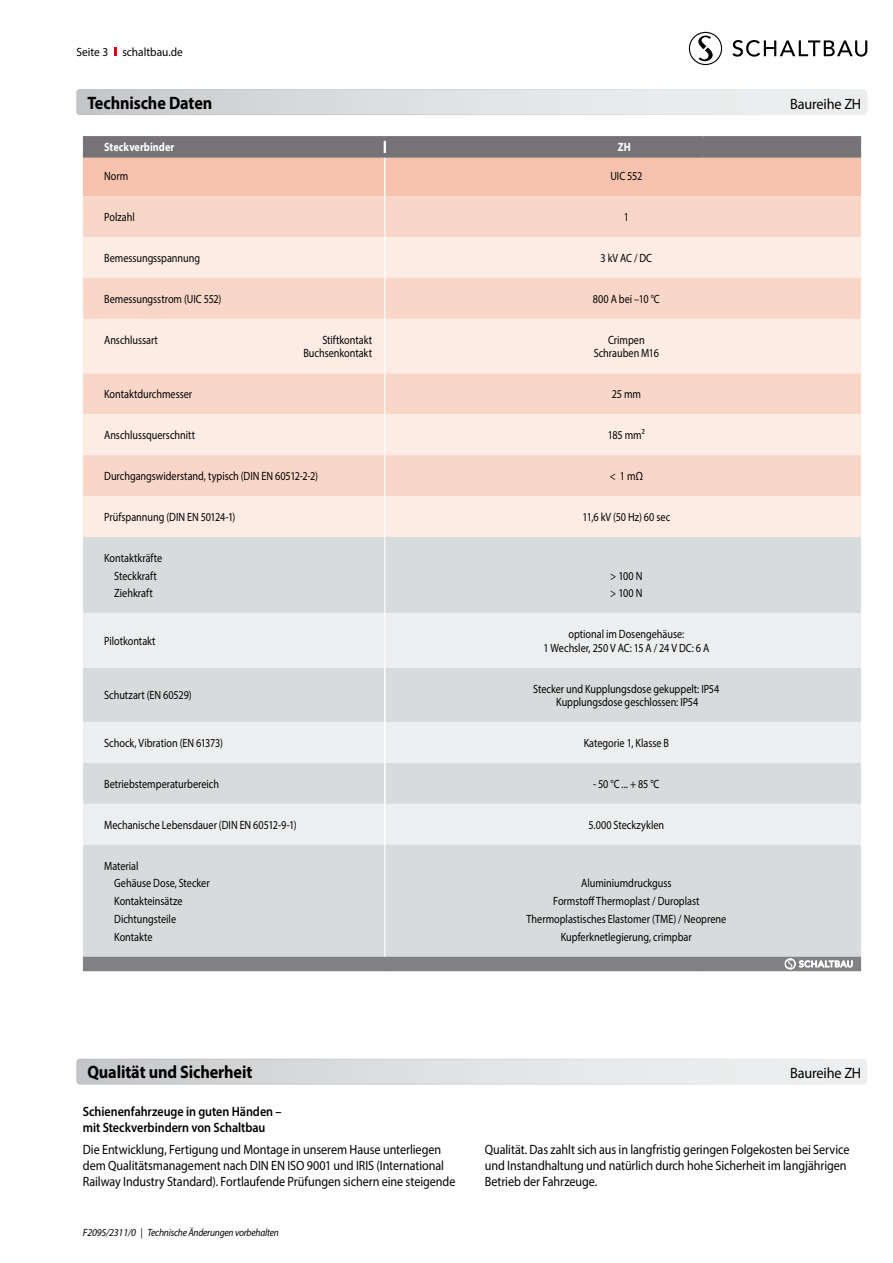
<style>
.page{position:relative;width:893px;height:1263px;background:#fff}
.page>*{position:absolute;margin:0;border:0;box-sizing:border-box;transform-origin:0 0}
.t1{font:700 18px "Myriad Pro";letter-spacing:-.005em;color:#000;scale:.9 1}
.t2{font:15px "Myriad Pro";letter-spacing:-.01em;color:#000;scale:.95 1}
.t3{font:13.5px/16.2px "Myriad Pro";letter-spacing:-.005em;color:#000;scale:.9 1}
.t4{font:600 13.5px/16.2px "Myriad Pro";letter-spacing:-.005em;color:#000;scale:.9 1}
.t5{font:12px/17.7px "Myriad Pro";color:#000;text-align:center;scale:.85 1}
.t6{font:12px "Myriad Pro";color:#000;scale:.95 1}
.t7{font:700 12px "Myriad Pro";letter-spacing:.005em;color:#fff;scale:.85 1}
.t8{font:italic 10.5px "Myriad Pro";letter-spacing:-.02em;color:#000;scale:.95 1}
</style>
<div class="page">
<svg style="left:689px;top:32px;width:33px;height:33px"></svg>
<svg style="left:732px;top:40px;width:135px;height:17px"></svg>
<svg style="left:114px;top:48px;width:3px;height:8px"></svg>
<div style="left:83px;top:196px;width:778px;height:41px;background:#f9d7c8"></div>
<svg style="left:83px;top:237px;width:778px;height:300px;background:#fae3d8"></svg>
<div style="left:83px;top:537px;width:778px;height:420px;background:#d8dbdc"></div>
<svg style="left:83px;top:613px;width:778px;height:232px;background:#e4e6e7"></svg>
<svg style="left:83px;top:141px;width:778px;height:55px;background:#d7afa0"></svg>
<hr style="left:384px;top:319px;width:1px;height:54px;background:#fff">
<hr style="left:384px;top:373px;width:1px;height:41px;background:#fff">
<hr style="left:384px;top:414px;width:1px;height:41px;background:#fff">
<hr style="left:384px;top:455px;width:1px;height:41px;background:#fff">
<hr style="left:384px;top:496px;width:1px;height:41px;background:#fff">
<hr style="left:384px;top:537px;width:1px;height:76px;background:#fff">
<hr style="left:384px;top:613px;width:1px;height:55px;background:#fff">
<hr style="left:384px;top:845px;width:1px;height:112px;background:#fff">
<hr style="left:384px;top:196px;width:1px;height:41px;background:#fff">
<hr style="left:384px;top:237px;width:1px;height:41px;background:#fff">
<hr style="left:384px;top:278px;width:1px;height:41px;background:#fff">
<div style="left:83px;top:136px;width:302px;height:5px;background:#757378"></div>
<div style="left:385px;top:136px;width:317px;height:5px;background:#757378"></div>
<div style="left:702px;top:136px;width:159px;height:5px;background:#757378"></div>
<div style="left:83px;top:153px;width:302px;height:5px;background:#757378"></div>
<div style="left:385px;top:153px;width:317px;height:5px;background:#757378"></div>
<div style="left:702px;top:153px;width:159px;height:5px;background:#757378"></div>
<hr style="left:384px;top:668px;width:2px;height:54px;background:#fff">
<hr style="left:384px;top:722px;width:2px;height:41px;background:#fff">
<hr style="left:384px;top:763px;width:2px;height:41px;background:#fff">
<hr style="left:384px;top:804px;width:2px;height:41px;background:#fff">
<svg style="left:83px;top:957px;width:778px;height:15px;background:#8a898d"></svg>
<svg style="left:79px;top:91px;width:786px;height:22px;background:#dee0e1"></svg>
<div style="left:77px;top:89px;width:790px;height:26px;border:1px solid #fff;border-radius:3px"></div>
<svg style="left:77px;top:1059px;width:788px;height:25px;background:#dee0e1"></svg>
<div style="left:77px;top:1059px;width:790px;height:25px;border:1px solid #fff;border-radius:3px"></div>
<p class="t6" style="left:76px;top:45px;width:114px">Seite 3 schaltbau.de</p>
<h1 class="t1" style="left:87px;top:91px;width:140px">Technische Daten</h1>
<p class="t2" style="left:790px;top:95px;width:76px">Baureihe ZH</p>
<p class="t7" style="left:104px;top:139px;width:84px">Steckverbinder</p>
<p class="t7" style="left:618px;top:139px;width:17px">ZH</p>
<p class="t5" style="left:104px;top:167px;width:30px">Norm</p>
<p class="t5" style="left:610px;top:167px;width:39px">UIC 552</p>
<p class="t5" style="left:104px;top:208px;width:38px">Polzahl</p>
<p class="t5" style="left:624px;top:208px;width:8px">1</p>
<p class="t5" style="left:104px;top:249px;width:114px">Bemessungsspannung</p>
<p class="t5" style="left:600px;top:249px;width:62px">3kVAC/DC</p>
<p class="t5" style="left:104px;top:290px;width:140px">Bemessungsstrom (UIC 552)</p>
<p class="t5" style="left:593px;top:290px;width:80px">800 A bei –10 °C</p>
<p class="t5" style="left:104px;top:331px;width:65px">Anschlussart</p>
<p class="t5" style="left:303px;top:333px;width:82px;line-height:13.5px;text-align:right">Stiftkontakt<br>Buchsenkontakt</p>
<p class="t5" style="left:594px;top:333px;width:78px;line-height:13.5px">Crimpen<br>Schrauben M16</p>
<p class="t5" style="left:104px;top:385px;width:105px">Kontaktdurchmesser</p>
<p class="t5" style="left:612px;top:385px;width:36px">25 mm</p>
<p class="t5" style="left:104px;top:426px;width:108px">Anschlussquerschnitt</p>
<p class="t5" style="left:608px;top:426px;width:45px">185 mm²</p>
<p class="t5" style="left:104px;top:467px;width:253px">Durchgangswiderstand, typisch (DIN EN 60512-2-2)</p>
<p class="t5" style="left:610px;top:467px;width:40px">&lt; 1mΩ</p>
<p class="t5" style="left:104px;top:508px;width:156px">Prüfspannung (DIN EN 50124-1)</p>
<p class="t5" style="left:582px;top:508px;width:105px">11,6 kV (50 Hz) 60 sec</p>
<p class="t5" style="left:104px;top:549px;width:70px">Kontaktkräfte<br>Steckkraft<br>Ziehkraft</p>
<p class="t5" style="left:610px;top:566px;width:39px;text-align:left">&gt;100N &gt;100N</p>
<p class="t5" style="left:104px;top:632px;width:62px">Pilotkontakt</p>
<p class="t5" style="left:543px;top:627px;width:197px;line-height:13.5px">optional im Dosengehäuse:<br>1 Wechsler, 250 V AC: 15 A / 24 V DC: 6 A</p>
<p class="t5" style="left:104px;top:686px;width:104px">Schutzart (EN 60529)</p>
<p class="t5" style="left:533px;top:682px;width:221px;line-height:13.5px">Stecker und Kupplungsdose gekuppelt: IP54<br>Kupplungsdose geschlossen: IP54</p>
<p class="t5" style="left:104px;top:734px;width:141px">Schock, Vibration (EN 61373)</p>
<p class="t5" style="left:584px;top:734px;width:102px">Kategorie 1, Klasse B</p>
<p class="t5" style="left:104px;top:775px;width:137px">Betriebstemperaturbereich</p>
<p class="t5" style="left:593px;top:775px;width:80px">- 50 °C ... + 85 °C</p>
<p class="t5" style="left:104px;top:816px;width:228px">Mechanische Lebensdauer (DIN EN 60512-9-1)</p>
<p class="t5" style="left:588px;top:816px;width:91px">5.000 Steckzyklen</p>
<p class="t5" style="left:114px;top:857px;width:114px;text-align:left;text-indent:-10px">Material<br>Gehäuse Dose, Stecker<br>Kontakteinsätze<br>Dichtungsteile<br>Kontakte</p>
<p class="t5" style="left:526px;top:874px;width:237px">Aluminiumdruckguss<br>Formstoff Thermoplast / Duroplast Thermoplastisches Elastomer (TME) / Neoprene Kupferknetlegierung, crimpbar</p>
<h1 class="t1" style="left:87px;top:1060px;width:185px">Qualität und Sicherheit</h1>
<p class="t2" style="left:790px;top:1064px;width:76px">Baureihe ZH</p>
<p class="t4" style="left:83px;top:1103px;width:222px">Schienenfahrzeuge in guten Händen – mit Steckverbindern von Schaltbau</p>
<p class="t3" style="left:83px;top:1141px;width:415px">Die Entwicklung, Fertigung und Montage in unserem Hause unterliegen dem Qualitätsmanagement nach DIN EN ISO 9001 und IRIS (International<br>Railway Industry Standard). Fortlaufende Prüfungen sichern eine steigende</p>
<p class="t3" style="left:485px;top:1141px;width:407px">Qualität. Das zahlt sich aus in langfristig geringen Folgekosten bei Service und Instandhaltung und natürlich durch hohe Sicherheit im langjährigen<br>Betrieb der Fahrzeuge.</p>
<p class="t8" style="left:83px;top:1226px;width:208px">F2095/2311/0 | Technische Änderungen vorbehalten</p>
</div>
